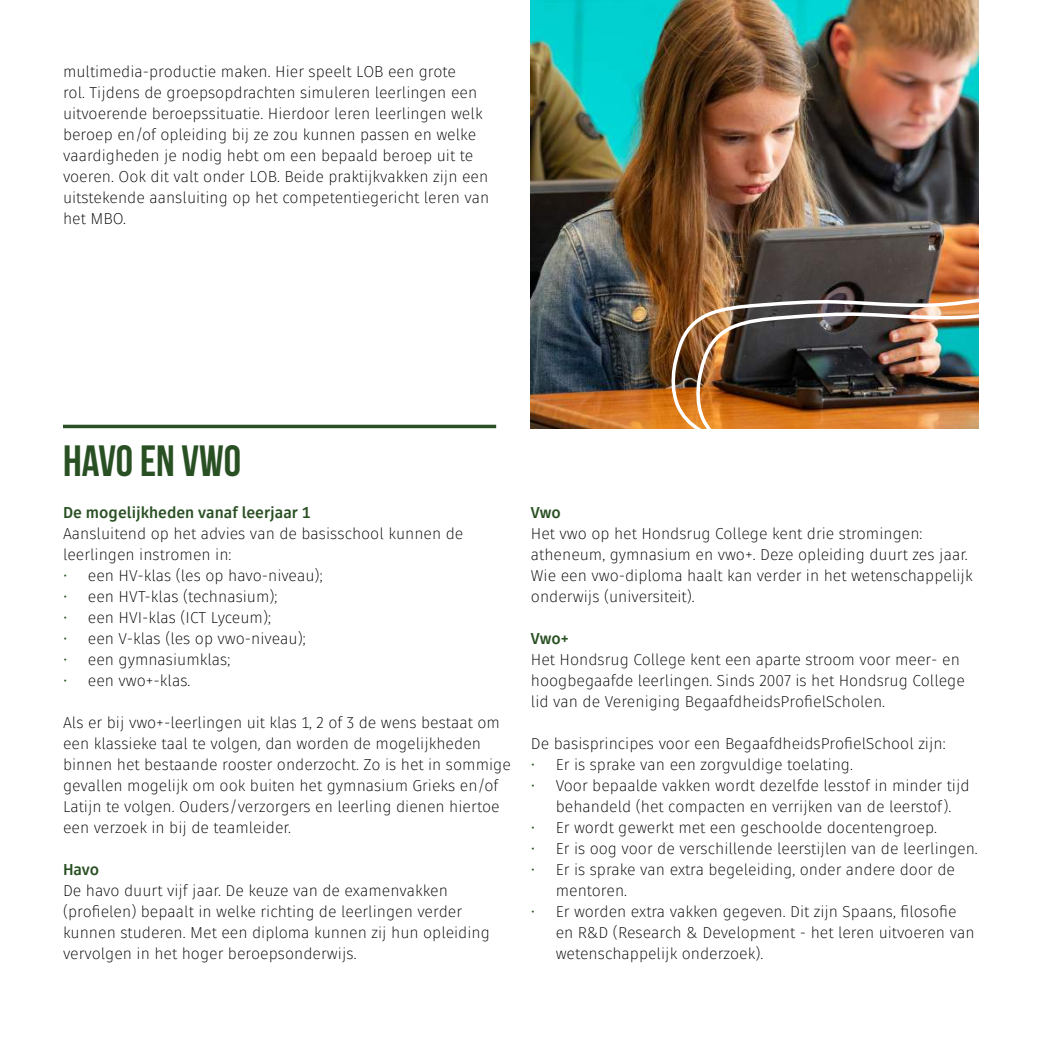
<style>
.page{position:relative;width:1042px;height:1042px;background:#fff}
.page>*{position:absolute;margin:0;border:0;box-sizing:border-box;transform-origin:0 0}
.t1{font:700 43.75px "Bebas Neue";color:#295023}
.t2{font:300 15.75px/21px "Fuse";color:#000}
.t3{font:700 15.75px "Fuse";color:#295023}
.s1{color:#295023}
</style>
<div class="page">
<img style="left:531px;top:0;width:448px;height:428px">
<img style="left:669px;top:285px;width:310px;height:144px">
<hr style="left:63px;top:425px;width:433px;height:3px;background:#295023">
<p class="t2" style="left:63px;top:61px;width:428px">multimedia-productie maken. Hier speelt LOB een grote<br>rol. Tijdens de groepsopdrachten simuleren leerlingen een uitvoerende beroepssituatie. Hierdoor leren leerlingen welk beroep en/of opleiding bij ze zou kunnen passen en welke vaardigheden je nodig hebt om een bepaald beroep uit te voeren. Ook dit valt onder LOB. Beide praktijkvakken zijn een uitstekende aansluiting op het competentiegericht leren van het MBO.</p>
<h1 class="t1" style="left:63px;top:437px;width:180px">HAVO EN VWO</h1>
<p class="t3" style="left:63px;top:503px;width:249px">De mogelijkheden vanaf leerjaar 1</p>
<p class="t2" style="left:63px;top:523px;width:402px">Aansluitend op het advies van de basisschool kunnen de leerlingen instromen in:</p>
<p class="t2" style="left:63px;top:565px;width:261px"><span class="s1">•</span> een HV-klas (les op havo-niveau);</p>
<p class="t2" style="left:63px;top:586px;width:216px"><span class="s1">•</span> een HVT-klas (technasium);</p>
<p class="t2" style="left:63px;top:607px;width:209px"><span class="s1">•</span> een HVI-klas (ICT Lyceum);</p>
<p class="t2" style="left:63px;top:628px;width:244px"><span class="s1">•</span> een V-klas (les op vwo-niveau);</p>
<p class="t2" style="left:63px;top:649px;width:169px"><span class="s1">•</span> een gymnasiumklas;</p>
<p class="t2" style="left:63px;top:670px;width:129px"><span class="s1">•</span> een vwo+-klas.</p>
<p class="t2" style="left:63px;top:712px;width:449px">Als er bij vwo+-leerlingen uit klas 1, 2 of 3 de wens bestaat om een klassieke taal te volgen, dan worden de mogelijkheden binnen het bestaande rooster onderzocht. Zo is het in sommige gevallen mogelijk om ook buiten het gymnasium Grieks en/of Latijn te volgen. Ouders/verzorgers en leerling dienen hiertoe een verzoek in bij de teamleider.</p>
<p class="t3" style="left:63px;top:860px;width:38px">Havo</p>
<p class="t2" style="left:63px;top:880px;width:428px">De havo duurt vijf jaar. De keuze van de examenvakken (profielen) bepaalt in welke richting de leerlingen verder kunnen studeren. Met een diploma kunnen zij hun opleiding vervolgen in het hoger beroepsonderwijs.</p>
<p class="t3" style="left:531px;top:503px;width:31px">Vwo</p>
<p class="t2" style="left:531px;top:523px;width:443px">Het vwo op het Hondsrug College kent drie stromingen: atheneum, gymnasium en vwo+. Deze opleiding duurt zes jaar.<br>Wie een vwo-diploma haalt kan verder in het wetenschappelijk onderwijs (universiteit).</p>
<p class="t3" style="left:531px;top:629px;width:39px">Vwo+</p>
<p class="t2" style="left:531px;top:649px;width:435px">Het Hondsrug College kent een aparte stroom voor meer- en hoogbegaafde leerlingen. Sinds 2007 is het Hondsrug College lid van de Vereniging BegaafdheidsProfielScholen.</p>
<p class="t2" style="left:531px;top:733px;width:416px">De basisprincipes voor een BegaafdheidsProfielSchool zijn:</p>
<p class="t2" style="left:531px;top:754px;width:324px"><span class="s1">•</span> Er is sprake van een zorgvuldige toelating.</p>
<p class="t2" style="left:531px;top:775px;width:440px;text-align:center"><span class="s1">•</span> Voor bepaalde vakken wordt dezelfde lesstof in minder tijd behandeld (het compacten en verrijken van de leerstof).</p>
<p class="t2" style="left:531px;top:817px;width:407px"><span class="s1">•</span> Er wordt gewerkt met een geschoolde docentengroep.</p>
<p class="t2" style="left:531px;top:838px;width:448px"><span class="s1">•</span> Er is oog voor de verschillende leerstijlen van de leerlingen.</p>
<p class="t2" style="left:556px;top:859px;width:401px;text-indent:-25px"><span class="s1">•</span> Er is sprake van extra begeleiding, onder andere door de mentoren.</p>
<p class="t2" style="left:556px;top:901px;width:420px;text-indent:-25px"><span class="s1">•</span> Er worden extra vakken gegeven. Dit zijn Spaans, filosofie en R&amp;D (Research &amp; Development - het leren uitvoeren van wetenschappelijk onderzoek).</p>
</div>
